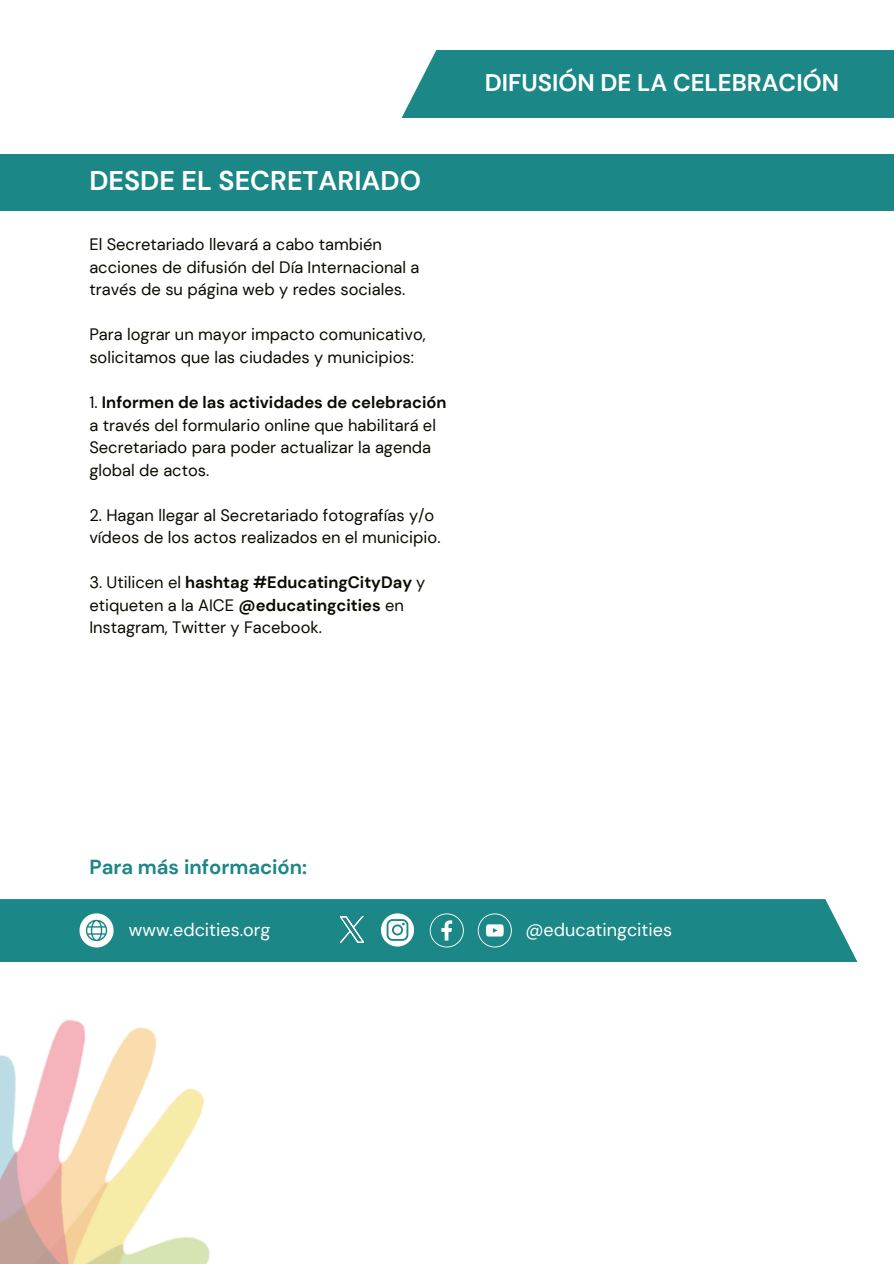
<style>
.page{position:relative;width:894px;height:1264px;background:#fff}
.page>*{position:absolute;margin:0;border:0;box-sizing:border-box;transform-origin:0 0}
.t1{font:700 27px "DM Sans";color:#fff}
.t2{font:700 24px "DM Sans";color:#fff}
.t3{font:700 20.25px "DM Sans";color:#1b8786}
.t4{font:18px "DM Sans";color:#fff}
.t5{font:16.5px/22.5px "DM Sans";color:#0a0a00}
.s1{font-weight:700}
</style>
<div class="page">
<div style="left:402px;top:50px;width:490px;height:67px;background:#1b8786"></div>
<img style="left:0;top:961px;width:341px;height:302px">
<div style="left:0;top:154px;width:893px;height:57px;background:#1b8786"></div>
<div style="left:0;top:899px;width:857px;height:62px;background:#1b8786"></div>
<svg style="left:79px;top:913px;width:34px;height:34px"></svg>
<svg style="left:429px;top:913px;width:34px;height:34px"></svg>
<svg style="left:381px;top:913px;width:32px;height:33px"></svg>
<svg style="left:477px;top:913px;width:34px;height:34px"></svg>
<img style="left:340px;top:916px;width:23px;height:26px">
<p class="t1" style="left:89px;top:163px;width:333px">DESDE EL SECRETARIADO</p>
<h1 class="t5" style="left:89px;top:233px;width:331px">El Secretariado llevará a cabo también acciones de difusión del Día Internacional a través de su página web y redes sociales.</h1>
<p class="t5" style="left:89px;top:323px;width:338px">Para lograr un mayor impacto comunicativo, solicitamos que las ciudades y municipios:</p>
<p class="t5" style="left:89px;top:391px;width:358px">1. <span class="s1">Informen de las actividades de celebración </span>a través del formulario online que habilitará el Secretariado para poder actualizar la agenda global de actos.</p>
<p class="t5" style="left:89px;top:503px;width:352px">2. Hagan llegar al Secretariado fotografías y/o vídeos de los actos realizados en el municipio.</p>
<p class="t5" style="left:89px;top:571px;width:337px">3. Utilicen el <span class="s1">hashtag #EducatingCityDay</span> y etiqueten a la AICE <span class="s1">@educatingcities</span> en<br>Instagram, Twitter y Facebook.</p>
<h3 class="t2" style="left:484px;top:67px;width:355px">DIFUSIÓN DE LA CELEBRACIÓN</h3>
<p class="t3" style="left:89px;top:853px;width:219px">Para más información:</p>
<p class="t4" style="left:129px;top:917px;width:143px">www.edcities.org</p>
<p class="t4" style="left:525px;top:917px;width:148px">@educatingcities</p>
</div>
